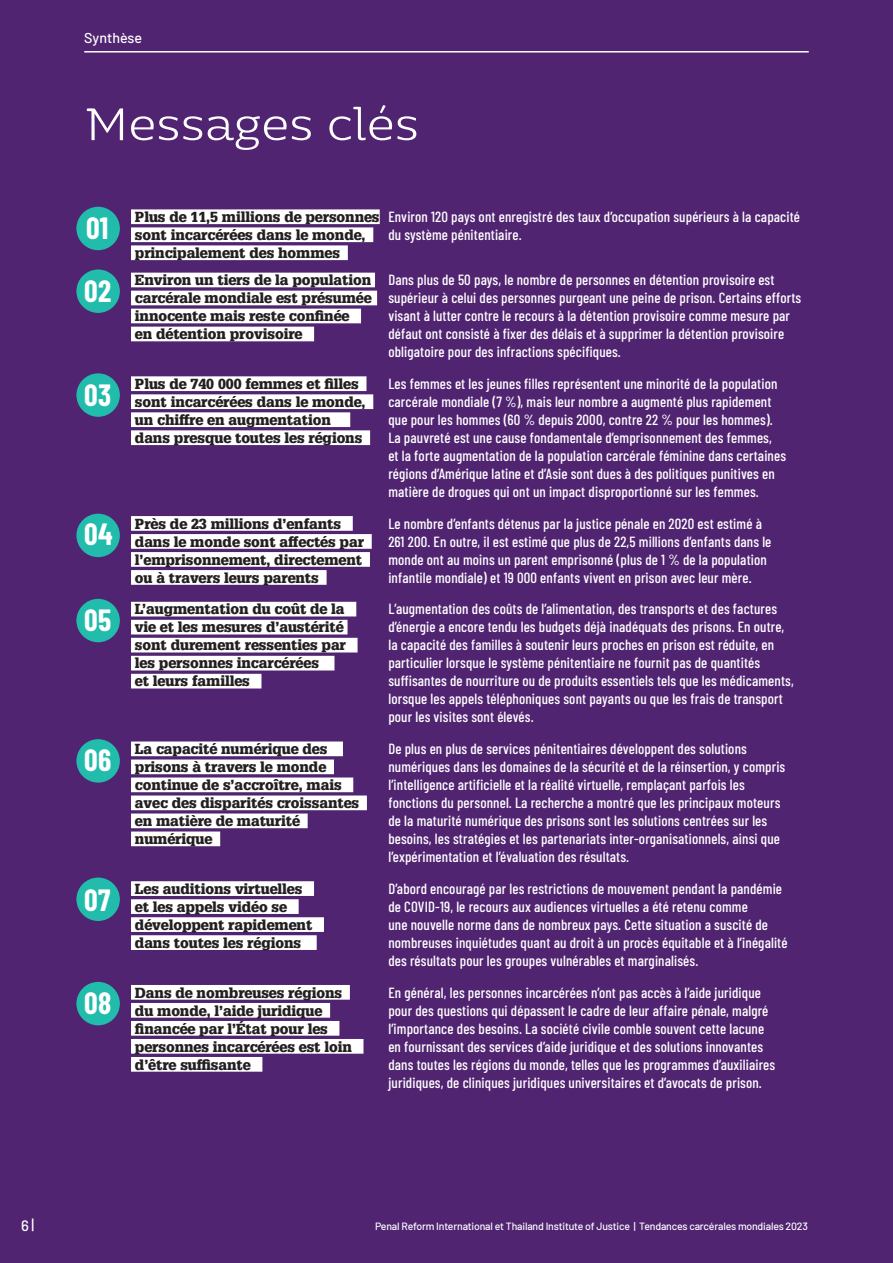
<style>
.page{position:relative;width:893px;height:1263px;background:#512472}
.page>*{position:absolute;margin:0;border:0;box-sizing:border-box;transform-origin:0 0}
.t1{font:700 30px "Barlow Condensed";letter-spacing:.005em;color:#fff}
.t2{font:500 15px "Barlow";color:#fff}
.Key_messages_copy{font:500 14.7px/18px "Barlow Condensed";letter-spacing:.01em;color:#fff}
.BOX_HEADING{font:900 14.25px/18px "Glypha LT Pro";letter-spacing:-.005em;color:#231f20}
.t3{font:500 14.25px "Barlow";color:#fff}
.t4{font:500 10.5px "Barlow";letter-spacing:-.015em;color:#fff}
</style>
<div class="page">
<hr style="left:84px;top:51px;width:725px;height:2px;background:#fff">
<div style="left:76px;top:207px;width:44px;height:43px;background:#22bcac;border-radius:50%"></div>
<div style="left:76px;top:269px;width:44px;height:44px;background:#22bcac;border-radius:50%"></div>
<div style="left:76px;top:373px;width:44px;height:44px;background:#22bcac;border-radius:50%"></div>
<div style="left:76px;top:514px;width:44px;height:43px;background:#22bcac;border-radius:50%"></div>
<div style="left:76px;top:599px;width:44px;height:43px;background:#22bcac;border-radius:50%"></div>
<div style="left:76px;top:739px;width:44px;height:44px;background:#22bcac;border-radius:50%"></div>
<div style="left:76px;top:877px;width:44px;height:44px;background:#22bcac;border-radius:50%"></div>
<div style="left:76px;top:982px;width:44px;height:43px;background:#22bcac;border-radius:50%"></div>
<div style="left:131px;top:209px;width:249px;height:15px;background:#fff"></div>
<div style="left:131px;top:227px;width:242px;height:15px;background:#fff"></div>
<div style="left:131px;top:245px;width:217px;height:15px;background:#fff"></div>
<div style="left:131px;top:273px;width:244px;height:14px;background:#fff"></div>
<div style="left:131px;top:291px;width:246px;height:14px;background:#fff"></div>
<div style="left:131px;top:309px;width:230px;height:14px;background:#fff"></div>
<div style="left:131px;top:327px;width:183px;height:14px;background:#fff"></div>
<div style="left:131px;top:376px;width:235px;height:15px;background:#fff"></div>
<div style="left:131px;top:394px;width:242px;height:15px;background:#fff"></div>
<div style="left:131px;top:412px;width:219px;height:15px;background:#fff"></div>
<div style="left:131px;top:430px;width:239px;height:15px;background:#fff"></div>
<div style="left:131px;top:516px;width:222px;height:15px;background:#fff"></div>
<div style="left:131px;top:534px;width:241px;height:15px;background:#fff"></div>
<div style="left:131px;top:552px;width:239px;height:15px;background:#fff"></div>
<div style="left:131px;top:570px;width:196px;height:15px;background:#fff"></div>
<div style="left:131px;top:602px;width:225px;height:14px;background:#fff"></div>
<div style="left:131px;top:620px;width:217px;height:14px;background:#fff"></div>
<div style="left:131px;top:638px;width:227px;height:14px;background:#fff"></div>
<div style="left:131px;top:656px;width:203px;height:14px;background:#fff"></div>
<div style="left:131px;top:674px;width:130px;height:14px;background:#fff"></div>
<div style="left:131px;top:741px;width:212px;height:15px;background:#fff"></div>
<div style="left:131px;top:759px;width:203px;height:15px;background:#fff"></div>
<div style="left:131px;top:777px;width:222px;height:15px;background:#fff"></div>
<div style="left:131px;top:795px;width:236px;height:15px;background:#fff"></div>
<div style="left:131px;top:813px;width:177px;height:15px;background:#fff"></div>
<div style="left:131px;top:831px;width:89px;height:15px;background:#fff"></div>
<div style="left:131px;top:881px;width:183px;height:15px;background:#fff"></div>
<div style="left:131px;top:899px;width:168px;height:15px;background:#fff"></div>
<div style="left:131px;top:917px;width:193px;height:15px;background:#fff"></div>
<div style="left:131px;top:935px;width:186px;height:15px;background:#fff"></div>
<div style="left:131px;top:985px;width:219px;height:15px;background:#fff"></div>
<div style="left:131px;top:1003px;width:199px;height:15px;background:#fff"></div>
<div style="left:131px;top:1021px;width:208px;height:15px;background:#fff"></div>
<div style="left:131px;top:1039px;width:232px;height:15px;background:#fff"></div>
<div style="left:131px;top:1057px;width:131px;height:15px;background:#fff"></div>
<svg style="left:87px;top:105px;width:329px;height:45px"></svg>
<p class="t3" style="left:84px;top:27px;width:59px">Synthèse</p>
<p class="t1" style="left:86px;top:207px;width:24px">01</p>
<p class="BOX_HEADING" style="left:135px;top:208px;width:246px">Plus de 11,5 millions de personnes sont incarcérées dans le monde, principalement des hommes</p>
<p class="Key_messages_copy" style="left:388px;top:207px;width:413px">Environ 120 pays ont enregistré des taux d’occupation supérieurs à la capacité du système pénitentiaire.</p>
<p class="t1" style="left:84px;top:270px;width:28px">02</p>
<p class="BOX_HEADING" style="left:135px;top:271px;width:238px">Environ un tiers de la population carcérale mondiale est présumée innocente mais reste confinée<br>en détention provisoire</p>
<p class="Key_messages_copy" style="left:388px;top:270px;width:414px">Dans plus de 50 pays, le nombre de personnes en détention provisoire est supérieur à celui des personnes purgeant une peine de prison. Certains efforts visant à lutter contre le recours à la détention provisoire comme mesure par défaut ont consisté à fixer des délais et à supprimer la détention provisoire obligatoire pour des infractions spécifiques.</p>
<p class="t1" style="left:84px;top:374px;width:28px">03</p>
<p class="BOX_HEADING" style="left:135px;top:375px;width:232px">Plus de 740 000 femmes et filles sont incarcérées dans le monde, un chiffre en augmentation dans presque toutes les régions</p>
<p class="Key_messages_copy" style="left:388px;top:374px;width:399px">Les femmes et les jeunes filles représentent une minorité de la population carcérale mondiale (7 %), mais leur nombre a augmenté plus rapidement que pour les hommes (60 % depuis 2000, contre 22 % pour les hommes).<br>La pauvreté est une cause fondamentale d’emprisonnement des femmes,<br>et la forte augmentation de la population carcérale féminine dans certaines régions d’Amérique latine et d’Asie sont dues à des politiques punitives en matière de drogues qui ont un impact disproportionné sur les femmes.</p>
<p class="t1" style="left:84px;top:513px;width:30px">04</p>
<p class="BOX_HEADING" style="left:135px;top:515px;width:231px">Près de 23 millions d’enfants dans le monde sont affectés par l’emprisonnement, directement ou à travers leurs parents</p>
<p class="Key_messages_copy" style="left:388px;top:513px;width:385px">Le nombre d’enfants détenus par la justice pénale en 2020 est estimé à 261 200. En outre, il est estimé que plus de 22,5 millions d’enfants dans le monde ont au moins un parent emprisonné (plus de 1 % de la population infantile mondiale) et 19 000 enfants vivent en prison avec leur mère.</p>
<p class="t1" style="left:84px;top:599px;width:28px">05</p>
<p class="BOX_HEADING" style="left:135px;top:600px;width:213px">L’augmentation du coût de la vie et les mesures d’austérité sont durement ressenties par les personnes incarcérées<br>et leurs familles</p>
<p class="Key_messages_copy" style="left:388px;top:599px;width:407px">L’augmentation des coûts de l’alimentation, des transports et des factures d’énergie a encore tendu les budgets déjà inadéquats des prisons. En outre, la capacité des familles à soutenir leurs proches en prison est réduite, en particulier lorsque le système pénitentiaire ne fournit pas de quantités suffisantes de nourriture ou de produits essentiels tels que les médicaments, lorsque les appels téléphoniques sont payants ou que les frais de transport pour les visites sont élevés.</p>
<p class="t1" style="left:84px;top:739px;width:28px">06</p>
<p class="BOX_HEADING" style="left:135px;top:740px;width:226px">La capacité numérique des prisons à travers le monde continue de s’accroître, mais avec des disparités croissantes en matière de maturité numérique</p>
<p class="Key_messages_copy" style="left:388px;top:739px;width:398px">De plus en plus de services pénitentiaires développent des solutions numériques dans les domaines de la sécurité et de la réinsertion, y compris l’intelligence artificielle et la réalité virtuelle, remplaçant parfois les fonctions du personnel. La recherche a montré que les principaux moteurs de la maturité numérique des prisons sont les solutions centrées sur les besoins, les stratégies et les partenariats inter-organisationnels, ainsi que l’expérimentation et l’évaluation des résultats.</p>
<p class="t1" style="left:84px;top:878px;width:27px">07</p>
<p class="BOX_HEADING" style="left:135px;top:880px;width:179px">Les auditions virtuelles et les appels vidéo se développent rapidement dans toutes les régions</p>
<p class="Key_messages_copy" style="left:388px;top:878px;width:401px">D’abord encouragé par les restrictions de mouvement pendant la pandémie de COVID-19, le recours aux audiences virtuelles a été retenu comme<br>une nouvelle norme dans de nombreux pays. Cette situation a suscité de nombreuses inquiétudes quant au droit à un procès équitable et à l’inégalité des résultats pour les groupes vulnérables et marginalisés.</p>
<p class="t1" style="left:84px;top:982px;width:28px">08</p>
<p class="BOX_HEADING" style="left:135px;top:983px;width:218px">Dans de nombreuses régions du monde, l’aide juridique financée par l’État pour les personnes incarcérées est loin d’être suffisante</p>
<p class="Key_messages_copy" style="left:388px;top:982px;width:388px">En général, les personnes incarcérées n’ont pas accès à l’aide juridique pour des questions qui dépassent le cadre de leur affaire pénale, malgré l’importance des besoins. La société civile comble souvent cette lacune en fournissant des services d’aide juridique et des solutions innovantes dans toutes les régions du monde, telles que les programmes d’auxiliaires juridiques, de cliniques juridiques universitaires et d’avocats de prison.</p>
<p class="t2" style="left:21px;top:1214px;width:15px">6 |</p>
<p class="t4" style="left:375px;top:1218px;width:434px">Penal Reform International et Thailand Institute of Justice | Tendances carcérales mondiales 2023</p>
</div>
